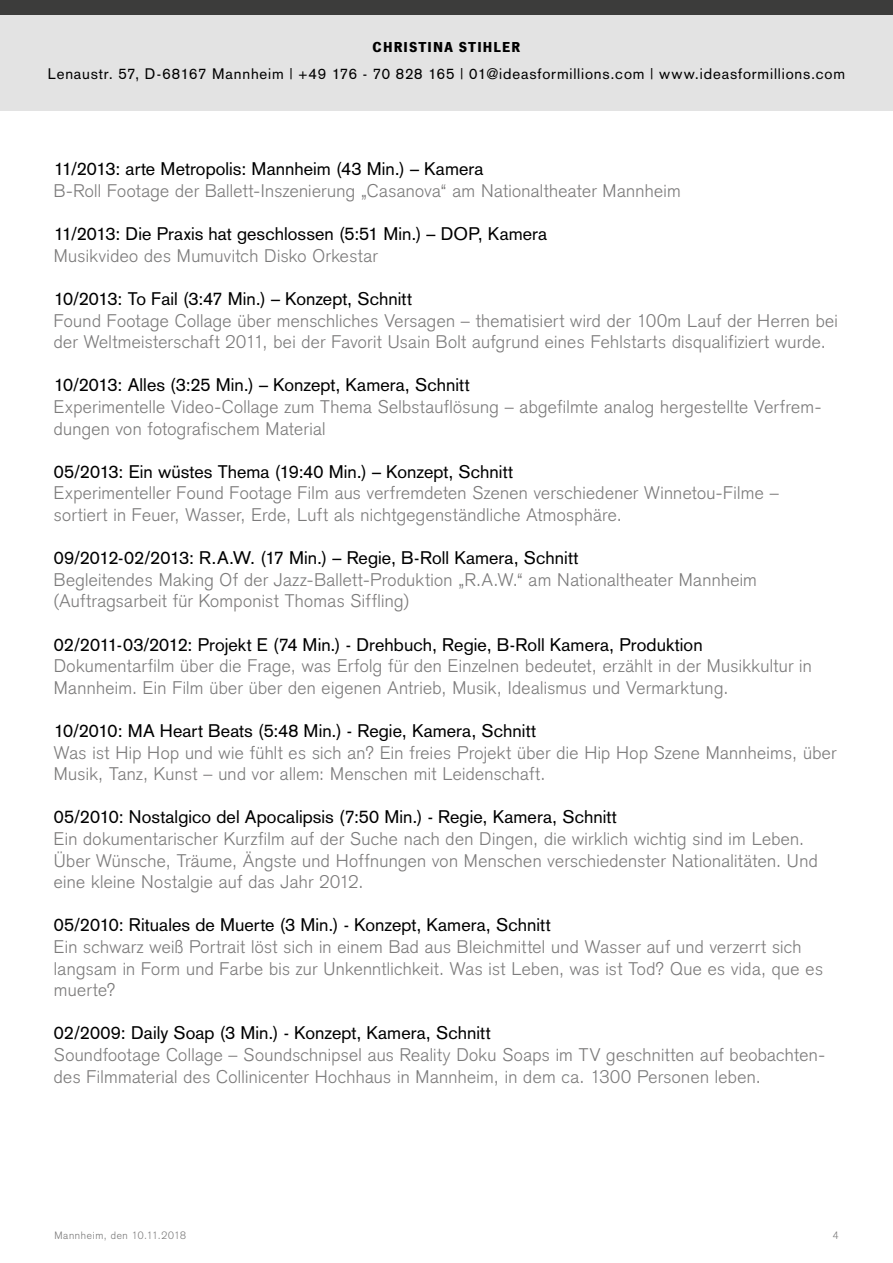
<style>
.page{position:relative;width:893px;height:1263px;background:#fff}
.page>*{position:absolute;margin:0;border:0;box-sizing:border-box;transform-origin:0 0}
.t1{font:300 18px/21.6px "Akzidenz Grotesk";letter-spacing:.02em;color:#7c7b7b}
.t2{font:18px "Akzidenz Grotesk";letter-spacing:.005em;color:#000}
.t3{font:15px "Akzidenz Grotesk";letter-spacing:.055em;color:#000}
.t4{font:700 15px "News Got T";letter-spacing:.075em;color:#000}
.t5{font:300 10.5px "Akzidenz Grotesk";letter-spacing:.065em;color:#7c7b7b}
</style>
<div class="page">
<div style="left:0;top:13px;width:893px;height:98px;background:#e3e3e3"></div>
<div style="left:0;top:0;width:893px;height:15px;background:#3c3c3b"></div>
<p class="t4" style="left:373px;top:39px;width:149px">CHRISTINA STIHLER</p>
<p class="t3" style="left:48px;top:65px;width:799px">Lenaustr. 57, D-68167 Mannheim | +49 176 - 70 828 165 | 01@ideasformillions.com | www.ideasformillions.com</p>
<p class="t2" style="left:54px;top:158px;width:431px">11/2013: arte Metropolis: Mannheim (43 Min.) – Kamera</p>
<p class="t1" style="left:54px;top:180px;width:628px">B-Roll Footage der Ballett-Inszenierung „Casanova“ am Nationaltheater Mannheim</p>
<p class="t2" style="left:54px;top:223px;width:495px">11/2013: Die Praxis hat geschlossen (5:51 Min.) – DOP, Kamera</p>
<p class="t1" style="left:54px;top:245px;width:325px">Musikvideo des Mumuvitch Disko Orkestar</p>
<p class="t2" style="left:54px;top:288px;width:360px">10/2013: To Fail (3:47 Min.) – Konzept, Schnitt</p>
<p class="t1" style="left:54px;top:310px;width:785px">Found Footage Collage über menschliches Versagen – thematisiert wird der 100m Lauf der Herren bei der Weltmeisterschaft 2011, bei der Favorit Usain Bolt aufgrund eines Fehlstarts disqualifiziert wurde.</p>
<p class="t2" style="left:54px;top:374px;width:417px">10/2013: Alles (3:25 Min.) – Konzept, Kamera, Schnitt</p>
<p class="t1" style="left:54px;top:396px;width:769px">Experimentelle Video-Collage zum Thema Selbstauflösung – abgefilmte analog hergestellte Verfrem&shy;dungen von fotografischem Material</p>
<p class="t2" style="left:54px;top:461px;width:461px">05/2013: Ein wüstes Thema (19:40 Min.) – Konzept, Schnitt</p>
<p class="t1" style="left:54px;top:482px;width:726px">Experimenteller Found Footage Film aus verfremdeten Szenen verschiedener Winnetou-Filme – sortiert in Feuer, Wasser, Erde, Luft als nichtgegenständliche Atmosphäre.</p>
<p class="t2" style="left:54px;top:547px;width:526px">09/2012-02/2013: R.A.W. (17 Min.) – Regie, B-Roll Kamera, Schnitt</p>
<p class="t1" style="left:54px;top:569px;width:705px">Begleitendes Making Of der Jazz-Ballett-Produktion „R.A.W.“ am Nationaltheater Mannheim (Auftragsarbeit für Komponist Thomas Siffling)</p>
<p class="t2" style="left:54px;top:634px;width:650px">02/2011-03/2012: Projekt E (74 Min.) - Drehbuch, Regie, B-Roll Kamera, Produktion</p>
<p class="t1" style="left:54px;top:655px;width:760px">Dokumentarfilm über die Frage, was Erfolg für den Einzelnen bedeutet, erzählt in der Musikkultur in<br>Mannheim. Ein Film über über den eigenen Antrieb, Musik, Idealismus und Vermarktung.</p>
<p class="t2" style="left:54px;top:720px;width:484px">10/2010: MA Heart Beats (5:48 Min.) - Regie, Kamera, Schnitt</p>
<p class="t1" style="left:54px;top:742px;width:784px">Was ist Hip Hop und wie fühlt es sich an? Ein freies Projekt über die Hip Hop Szene Mannheims, über<br>Musik, Tanz, Kunst – und vor allem: Menschen mit Leidenschaft.</p>
<p class="t2" style="left:54px;top:806px;width:565px">05/2010: Nostalgico del Apocalipsis (7:50 Min.) - Regie, Kamera, Schnitt</p>
<p class="t1" style="left:54px;top:828px;width:765px">Ein dokumentarischer Kurzfilm auf der Suche nach den Dingen, die wirklich wichtig sind im Leben.<br>Über Wünsche, Träume, Ängste und Hoffnungen von Menschen verschiedenster Nationalitäten. Und eine kleine Nostalgie auf das Jahr 2012.</p>
<p class="t2" style="left:54px;top:914px;width:498px">05/2010: Rituales de Muerte (3 Min.) - Konzept, Kamera, Schnitt</p>
<p class="t1" style="left:54px;top:936px;width:771px">Ein schwarz weiß Portrait löst sich in einem Bad aus Bleichmittel und Wasser auf und verzerrt sich langsam in Form und Farbe bis zur Unkenntlichkeit. Was ist Leben, was ist Tod? Que es vida, que es muerte?</p>
<p class="t2" style="left:54px;top:1022px;width:438px">02/2009: Daily Soap (3 Min.) - Konzept, Kamera, Schnitt</p>
<p class="t1" style="left:54px;top:1044px;width:773px">Soundfootage Collage – Soundschnipsel aus Reality Doku Soaps im TV geschnitten auf beobachten&shy;des Filmmaterial des Collinicenter Hochhaus in Mannheim, in dem ca. 1300 Personen leben.</p>
<p class="t5" style="left:54px;top:1229px;width:133px">Mannheim, den 10.11.2018</p>
<p class="t5" style="left:833px;top:1229px;width:7px">4</p>
</div>
